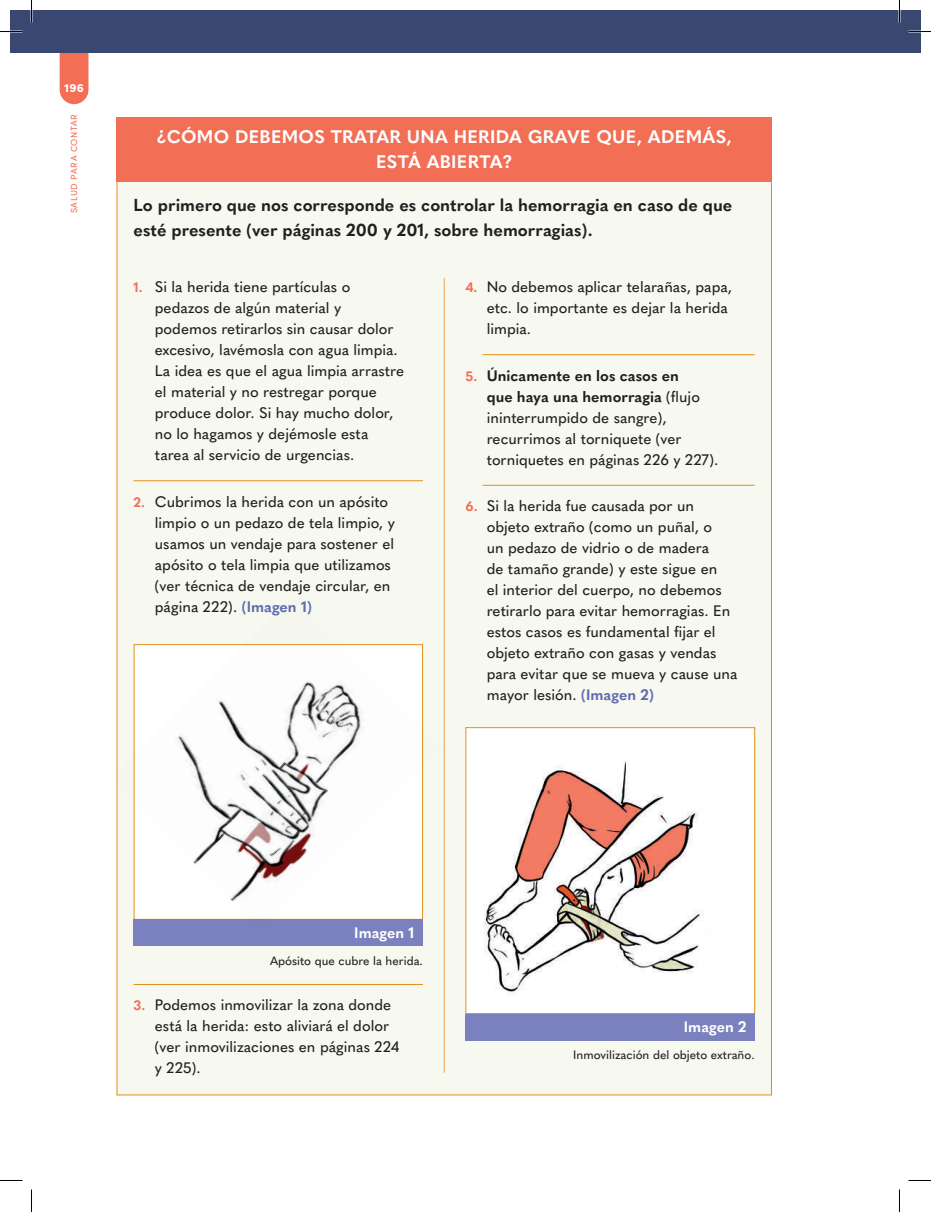
<style>
.page{position:relative;width:931px;height:1212px;background:#fff}
.page>*{position:absolute;margin:0;border:0;box-sizing:border-box;transform-origin:0 0}
.t1{font:700 18px/25.5px "Quasimoda";letter-spacing:.02em;color:#fff;text-align:center}
.t2{font:700 17.1px/25.5px "Quasimoda";color:#231f20}
.t3{font:500 15px/21px "Quasimoda";color:#231f20}
.t4{font:700 15px "Quasimoda";color:#fff}
.t5{font:500 12px "Quasimoda";color:#231f20}
.t6{font:900 12px "Sofia Pro";color:#fff}
.t7{font:9px "Sofia Pro";letter-spacing:.07em;color:#f26e55}
.s1{font-weight:700;font-size:13.5px;color:#f26e55}
.s2{font-weight:700;color:#606bb2}
.s3{font-weight:700}
</style>
<div class="page">
<svg style="left:60px;top:53px;width:28px;height:51px"></svg>
<div style="left:10px;top:10px;width:910px;height:43px;background:#394870"></div>
<div style="left:117px;top:128px;width:654px;height:966px;background:#f7f9f1"></div>
<div style="left:134px;top:919px;width:289px;height:26px;background:#7b81be"></div>
<div style="left:117px;top:117px;width:654px;height:39px;background:#f26e55"></div>
<div style="left:117px;top:143px;width:654px;height:38px;background:#f26e55"></div>
<hr style="left:134px;top:480px;width:289px;height:1px;background:#e38f18">
<hr style="left:444px;top:278px;width:1px;height:794px;background:#eaa44b">
<img style="left:116px;top:597px;width:308px;height:331px">
<hr style="left:482px;top:354px;width:272px;height:1px;background:#e38f18">
<hr style="left:482px;top:485px;width:272px;height:1px;background:#e38f18">
<hr style="left:134px;top:983px;width:289px;height:1px;background:#e38f18">
<div style="left:465px;top:727px;width:290px;height:286px;background:#fff;border:1px solid #e38f18"></div>
<div style="left:465px;top:1013px;width:290px;height:26px;background:#7b81be"></div>
<img style="left:484px;top:760px;width:220px;height:236px">
<hr style="left:898px;top:0;width:2px;height:22px;background:#fff">
<svg style="left:0;top:31px;width:22px;height:1px"></svg>
<svg style="left:908px;top:31px;width:22px;height:1px"></svg>
<svg style="left:31px;top:0;width:1px;height:22px"></svg>
<svg style="left:31px;top:1189px;width:1px;height:22px"></svg>
<svg style="left:899px;top:0;width:1px;height:22px"></svg>
<svg style="left:899px;top:1189px;width:1px;height:22px"></svg>
<p class="t6" style="left:64px;top:79px;width:21px">196</p>
<p class="t7" style="left:68px;top:213px;width:100px;rotate:-90deg">SALUD PARA CONTAR</p>
<p class="t1" style="left:156px;top:122px;width:577px">¿CÓMO DEBEMOS TRATAR UNA HERIDA GRAVE QUE, ADEMÁS,<br>ESTÁ ABIERTA?</p>
<p class="t2" style="left:134px;top:191px;width:600px">Lo primero que nos corresponde es controlar la hemorragia en caso de que esté presente (ver páginas 200 y 201, sobre hemorragias).</p>
<p class="t3" style="left:155px;top:275px;width:251px;text-indent:-21px"><span class="s1">1.</span> Si la herida tiene partículas o pedazos de algún material y podemos retirarlos sin causar dolor excesivo, lavémosla con agua limpia.<br>La idea es que el agua limpia arrastre el material y no restregar porque produce dolor. Si hay mucho dolor, no lo hagamos y dejémosle esta tarea al servicio de urgencias.</p>
<p class="t3" style="left:155px;top:489px;width:241px;text-indent:-21px"><span class="s1">2.</span> Cubrimos la herida con un apósito limpio o un pedazo de tela limpio, y usamos un vendaje para sostener el apósito o tela limpia que utilizamos (ver técnica de vendaje circular, en página 222). <span class="s2">(Imagen 1)</span></p>
<p class="t3" style="left:486px;top:275px;width:247px;text-indent:-21px"><span class="s1">4.</span> No debemos aplicar telarañas, papa, etc. lo importante es dejar la herida limpia.</p>
<p class="t3" style="left:486px;top:363px;width:233px;text-indent:-21px"><span class="s1">5.</span> <span class="s3">Únicamente en los casos en<br>que haya una hemorragia</span> (flujo ininterrumpido de sangre), recurrimos al torniquete (ver torniquetes en páginas 226 y 227).</p>
<p class="t3" style="left:486px;top:494px;width:252px;text-indent:-21px"><span class="s1">6.</span> Si la herida fue causada por un objeto extraño (como un puñal, o<br>un pedazo de vidrio o de madera<br>de tamaño grande) y este sigue en<br>el interior del cuerpo, no debemos retirarlo para evitar hemorragias. En estos casos es fundamental fijar el objeto extraño con gasas y vendas para evitar que se mueva y cause una mayor lesión. <span class="s2">(Imagen 2)</span></p>
<p class="t4" style="left:354px;top:920px;width:62px">Imagen 1</p>
<p class="t5" style="left:270px;top:951px;width:154px">Apósito que cubre la herida.</p>
<p class="t3" style="left:155px;top:993px;width:246px;text-indent:-21px"><span class="s1">3.</span> Podemos inmovilizar la zona donde está la herida: esto aliviará el dolor (ver inmovilizaciones en páginas 224 y 225).</p>
<p class="t4" style="left:683px;top:1015px;width:64px">Imagen 2</p>
<p class="t5" style="left:573px;top:1045px;width:183px">Inmovilización del objeto extraño.</p>
</div>
